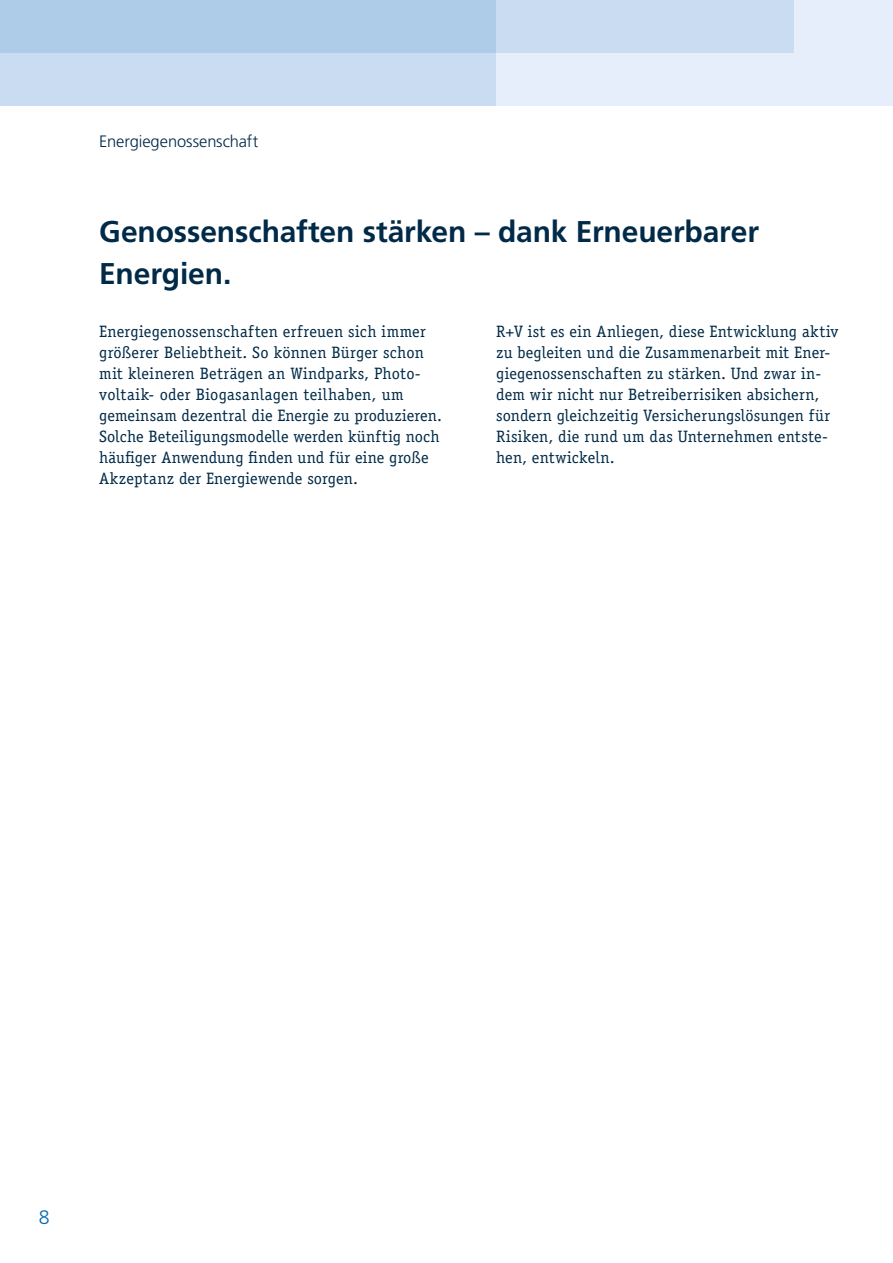
<style>
.page{position:relative;width:893px;height:1263px;background:#fff}
.page>*{position:absolute;margin:0;border:0;box-sizing:border-box;transform-origin:0 0}
.t1{font:700 30px/42.2px "Frutiger";letter-spacing:-.005em;color:#002a47}
.t2{font:300 19.5px "Frutiger";color:#0067b0}
.t3{font:16.5px/21px "Officina Serif";letter-spacing:.01em;color:#002a47}
.t4{font:300 16.5px "Frutiger";letter-spacing:-.005em;color:#002a47}
</style>
<div class="page">
<div style="left:0;top:0;width:893px;height:105px;background:#e7eefb"></div>
<div style="left:0;top:0;width:794px;height:53px;background:#c9dcf1"></div>
<div style="left:0;top:0;width:496px;height:105px;background:linear-gradient(to right,#bbd4ec,#bbd4ec)"></div>
<p class="t4" style="left:99px;top:132px;width:161px">Energiegenossenschaft</p>
<h1 class="t1" style="left:99px;top:210px;width:661px">Genossenschaften stärken – dank Erneuerbarer<br>Energien.</h1>
<p class="t3" style="left:99px;top:321px;width:344px">Energiegenossenschaften erfreuen sich immer größerer Beliebtheit. So können Bürger schon mit kleineren Beträgen an Windparks, Photo&shy;voltaik- oder Biogasanlagen teilhaben, um gemeinsam dezentral die Energie zu produzieren.<br>Solche Beteiligungsmodelle werden künftig noch häufiger Anwendung finden und für eine große Akzeptanz der Energiewende sorgen.</p>
<p class="t3" style="left:496px;top:321px;width:344px">R+V ist es ein Anliegen, diese Entwicklung aktiv zu begleiten und die Zusammenarbeit mit Ener&shy;giegenossenschaften zu stärken. Und zwar in&shy;dem wir nicht nur Betreiberrisiken absichern, sondern gleichzeitig Versicherungslösungen für Risiken, die rund um das Unternehmen entste&shy;hen, entwickeln.</p>
<p class="t2" style="left:39px;top:1206px;width:12px">8</p>
</div>
